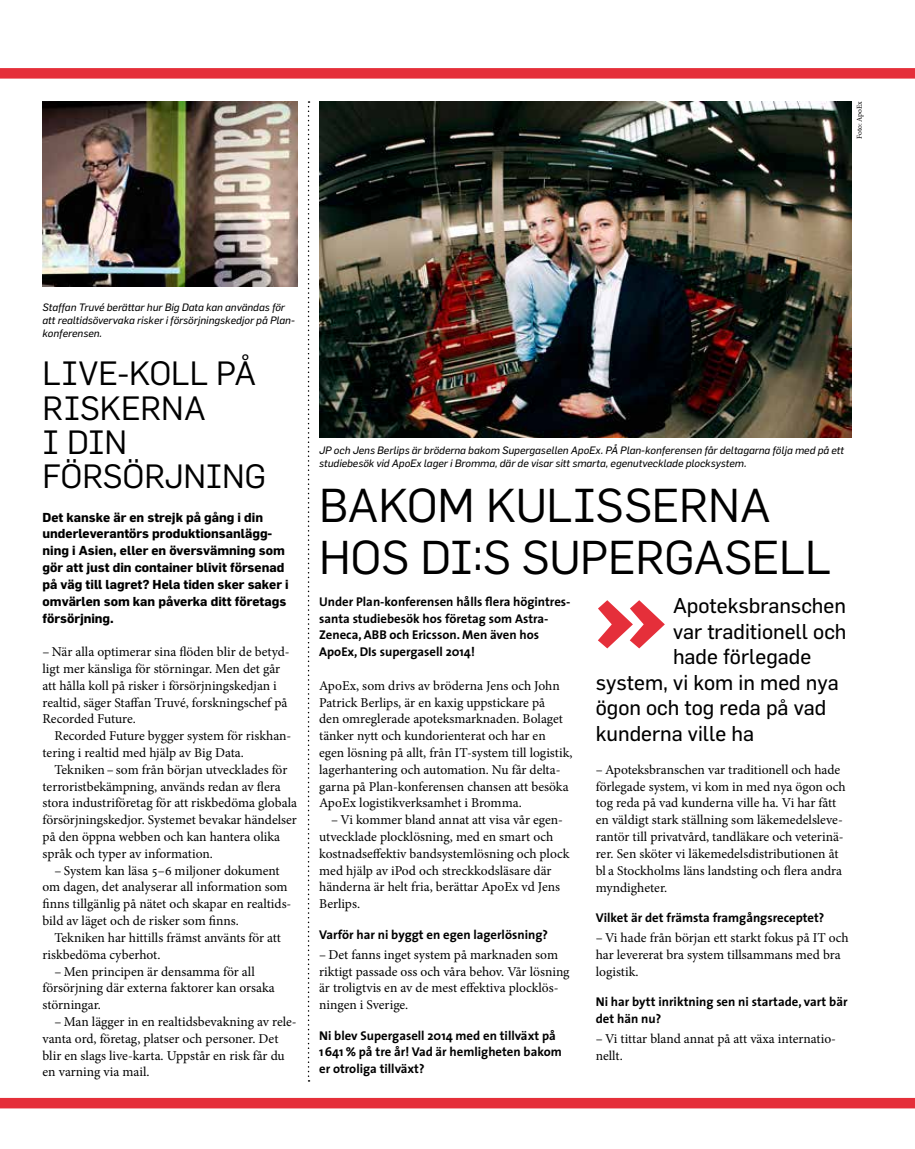
<style>
.page{position:relative;width:915px;height:1149px;background:#fff}
.page>*{position:absolute;margin:0;border:0;box-sizing:border-box;transform-origin:0 0}
.t1{font:800 112.35px "Flama";color:#e52f3a}
.t2{font:46.5px/52.2px "Flama";letter-spacing:-.005em;color:#000}
.t3{font:33px/34.2px "Flama";letter-spacing:-.005em;color:#000}
.t4{font:21px "Flama Basic";color:#000}
.t5{font:13.5px/16.8px "Minion Pro";color:#000}
.t6{font:700 12.75px/16.8px "The Sans";color:#000}
.t7{font:700 12.75px/16.8px "Flama";color:#000}
.t8{font:italic 10.5px/12.6px "Flama Basic";color:#000}
.t9{font:7.5px "Minion Pro";letter-spacing:-.005em;color:#000}
</style>
<div class="page">
<div style="left:0;top:68px;width:914px;height:11px;background:#e52f3a"></div>
<div style="left:0;top:1097px;width:914px;height:11px;background:#e52f3a"></div>
<img style="left:319px;top:101px;width:531px;height:336px">
<img style="left:43px;top:101px;width:255px;height:185px">
<svg style="left:308px;top:101px;width:1px;height:980px"></svg>
<p class="t9" style="left:854px;top:139px;width:39px;rotate:-90deg">Foto: ApoEx</p>
<p class="t8" style="left:43px;top:301px;width:254px">Staffan Truvé berättar hur Big Data kan användas för att realtidsövervaka risker i försörjningskedjor på Plan&shy;konferensen.</p>
<h3 class="t3" style="left:43px;top:356px;width:225px">LIVE-KOLL PÅ<br>RISKERNA<br>I DIN<br>FÖRSÖRJNING</h3>
<p class="t7" style="left:43px;top:508px;width:247px">Det kanske är en strejk på gång i din underleverantörs produktionsanlägg&shy;ning i Asien, eller en översvämning som gör att just din container blivit försenad på väg till lagret? Hela tiden sker saker i omvärlen som kan påverka ditt företags försörjning.</p>
<p class="t5" style="left:43px;top:643px;width:248px">– När alla optimerar sina flöden blir de betyd&shy;ligt mer känsliga för störningar. Men det går att hålla koll på risker i försörjningskedjan i realtid, säger Staffan Truvé, forskningschef på Recorded Future.</p>
<p class="t5" style="left:43px;top:727px;width:250px;text-indent:12px">Recorded Future bygger system för riskhan&shy;tering i realtid med hjälp av Big Data.</p>
<p class="t5" style="left:43px;top:761px;width:256px;text-indent:12px">Tekniken – som från början utvecklades för terroristbekämpning, används redan av flera stora industriföretag för att riskbedöma globala försörjningskedjor. Systemet bevakar händelser på den öppna webben och kan hantera olika språk och typer av information.</p>
<p class="t5" style="left:43px;top:861px;width:250px;text-indent:12px">– System kan läsa 5–6 miljoner dokument om dagen, det analyserar all information som finns tillgänlig på nätet och skapar en realtids&shy;bild av läget och de risker som finns.</p>
<p class="t5" style="left:43px;top:928px;width:240px;text-indent:12px">Tekniken har hittills främst använts för att riskbedöma cyberhot.</p>
<p class="t5" style="left:43px;top:962px;width:234px;text-indent:12px">– Men principen är densamma för all försörjning där externa faktorer kan orsaka störningar.</p>
<p class="t5" style="left:43px;top:1012px;width:256px;text-indent:12px">– Man lägger in en realtidsbevakning av rele&shy;vanta ord, företag, platser och personer. Det blir en slags live-karta. Uppstår en risk får du en varning via mail.</p>
<p class="t8" style="left:319px;top:444px;width:526px">JP och Jens Berlips är bröderna bakom Supergasellen ApoEx. PÅ Plan-konferensen får deltagarna följa med på ett studiebesök vid ApoEx lager i Bromma, där de visar sitt smarta, egenutvecklade plocksystem.</p>
<h2 class="t2" style="left:319px;top:478px;width:513px">BAKOM KULISSERNA<br>HOS DI:S SUPERGASELL</h2>
<p class="t6" style="left:319px;top:592px;width:253px">Under Plan-konferensen hålls flera högintres&shy;santa studiebesök hos företag som Astra-Zeneca, ABB och Ericsson. Men även hos ApoEx, DIs supergasell 2014!</p>
<p class="t5" style="left:319px;top:677px;width:255px">ApoEx, som drivs av bröderna Jens och John Patrick Berlips, är en kaxig uppstickare på<br>den omreglerade apoteksmarknaden. Bolaget tänker nytt och kundorienterat och har en egen lösning på allt, från IT-system till logistik, lagerhantering och automation. Nu får delta&shy;garna på Plan-konferensen chansen att besöka ApoEx logistikverksamhet i Bromma.</p>
<p class="t5" style="left:319px;top:811px;width:252px;text-indent:12px">– Vi kommer bland annat att visa vår egen&shy;utvecklade plocklösning, med en smart och kostnadseffektiv bandsystemlösning och plock med hjälp av iPod och streckkodsläsare där händerna är helt fria, berättar ApoEx vd Jens Berlips.</p>
<p class="t6" style="left:319px;top:925px;width:230px">Varför har ni byggt en egen lagerlösning?</p>
<p class="t5" style="left:319px;top:945px;width:252px">– Det fanns inget system på marknaden som riktigt passade oss och våra behov. Vår lösning är troligtvis en av de mest effektiva plocklös&shy;ningen i Sverige.</p>
<p class="t6" style="left:319px;top:1026px;width:244px">Ni blev Supergasell 2014 med en tillväxt på<br>1641 % på tre år! Vad är hemligheten bakom er otroliga tillväxt?</p>
<h1 class="t1" style="left:595px;top:542px;width:72px">»</h1>
<h3 class="t4" style="left:672px;top:593px;width:174px">Apoteksbranschen</h3>
<h3 class="t4" style="left:672px;top:618px;width:175px">var traditionell och</h3>
<h3 class="t4" style="left:672px;top:644px;width:140px">hade förlegade</h3>
<h3 class="t4" style="left:595px;top:669px;width:244px">system, vi kom in med nya</h3>
<h3 class="t4" style="left:595px;top:695px;width:232px">ögon och tog reda på vad</h3>
<h3 class="t4" style="left:595px;top:720px;width:160px">kunderna ville ha</h3>
<p class="t5" style="left:595px;top:761px;width:251px">– Apoteksbranschen var traditionell och hade förlegade system, vi kom in med nya ögon och tog reda på vad kunderna ville ha. Vi har fått en väldigt stark ställning som läkemedelsleve&shy;rantör till privatvård, tandläkare och veterinä&shy;rer. Sen sköter vi läkemedelsdistributionen åt bl a Stockholms läns landsting och flera andra myndigheter.</p>
<p class="t6" style="left:595px;top:908px;width:230px">Vilket är det främsta framgångsreceptet?</p>
<p class="t5" style="left:595px;top:929px;width:254px">– Vi hade från början ett starkt fokus på IT och har levererat bra system tillsammans med bra logistik.</p>
<p class="t6" style="left:595px;top:992px;width:253px">Ni har bytt inriktning sen ni startade, vart bär det hän nu?</p>
<p class="t5" style="left:595px;top:1029px;width:242px">– Vi tittar bland annat på att växa internatio&shy;nellt.</p>
</div>
